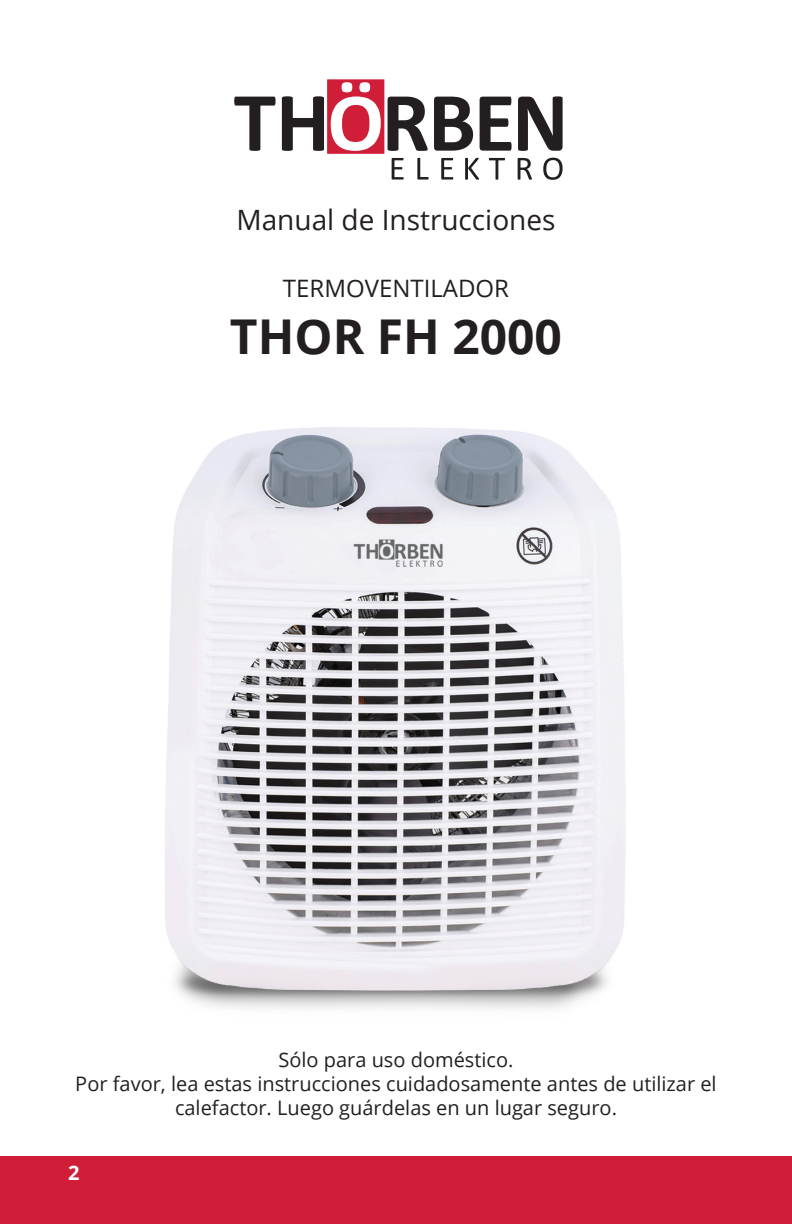
<style>
.page{position:relative;width:792px;height:1224px;background:#fff}
.page>*{position:absolute;margin:0;border:0;box-sizing:border-box;transform-origin:0 0}
.t1{font:700 48px "Open Sans";color:#231f20}
.t2{font:28px "Open Sans";color:#231f20}
.t3{font:24px "Open Sans";color:#231f20}
.t4{font:20px/24px "Open Sans";color:#231f20;text-align:center}
.t5{font:700 20px "Open Sans";color:#fff}
</style>
<div class="page">
<div style="left:0;top:1156px;width:792px;height:68px;background:#d01e39"></div>
<svg style="left:518px;top:158px;width:14px;height:22px"></svg>
<svg style="left:543px;top:158px;width:20px;height:22px"></svg>
<svg style="left:234px;top:97px;width:42px;height:54px"></svg>
<svg style="left:518px;top:96px;width:45px;height:55px"></svg>
<svg style="left:282px;top:79px;width:230px;height:101px"></svg>
<img style="left:165px;top:427px;width:461px;height:582px">
<p class="t2" style="left:236px;top:200px;width:321px">Manual de Instrucciones</p>
<p class="t3" style="left:283px;top:272px;width:228px">TERMOVENTILADOR</p>
<p class="t1" style="left:230px;top:303px;width:334px">THOR FH 2000</p>
<p class="t4" style="left:278px;top:1047px;width:237px">Sólo para uso doméstico.</p>
<p class="t4" style="left:75px;top:1071px;width:643px">Por favor, lea estas instrucciones cuidadosamente antes de utilizar el calefactor. Luego guárdelas en un lugar seguro.</p>
<p class="t5" style="left:68px;top:1159px;width:13px">2</p>
</div>
